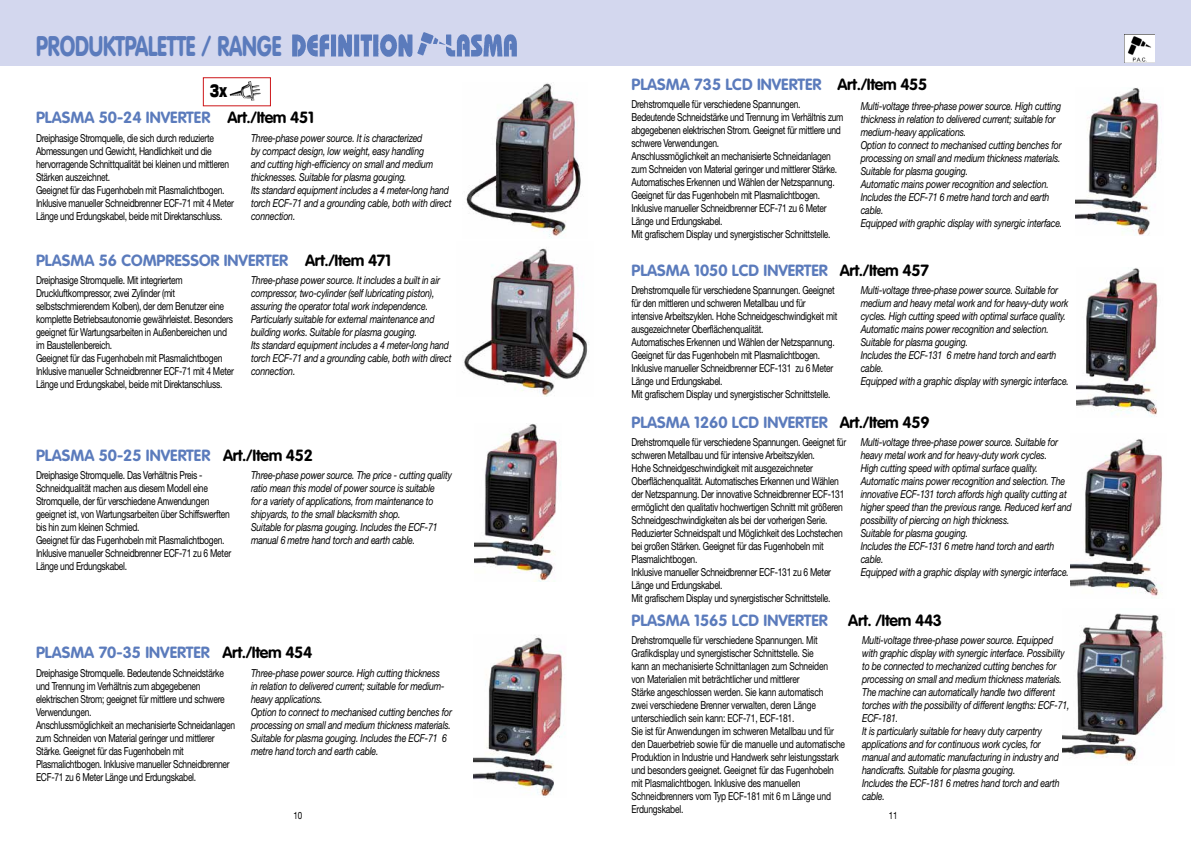
<style>
.page{position:relative;width:1191px;height:842px;background:#fff}
.page>*{position:absolute;margin:0;border:0;box-sizing:border-box;transform-origin:0 0}
.t1{font:900 28px "VAG Rounded";letter-spacing:-.01em;color:#5b7bbc;scale:.75 1}
.t2{font:900 expanded 18px "Helvetica Neue";color:#000;scale:.54 1}
.t3{font:700 16px "VAG Rounded";color:#5b7bbc}
.t4{font:700 16px "VAG Rounded";letter-spacing:-.02em;color:#000}
.t5{font:11px/13px "Helvetica Neue";letter-spacing:-.03em;color:#000;scale:.77 1}
.t6{font:italic 11px/13px "Helvetica Neue";letter-spacing:-.02em;color:#000;scale:.8 1}
.t7{font:10px "Helvetica Neue";color:#000;scale:.8 1}
.s1{color:#000}
</style>
<div class="page">
<img style="left:1062px;top:613px;width:104px;height:150px">
<img style="left:1070px;top:439px;width:93px;height:159px">
<img style="left:466px;top:83px;width:115px;height:154px">
<img style="left:475px;top:424px;width:86px;height:157px">
<img style="left:463px;top:248px;width:126px;height:148px">
<div style="left:0;top:0;width:1191px;height:65px;background:#d3d7ee"></div>
<img style="left:292px;top:32px;width:225px;height:25px">
<img style="left:1124px;top:34px;width:31px;height:28px">
<img style="left:473px;top:636px;width:92px;height:160px">
<img style="left:1076px;top:268px;width:82px;height:149px">
<img style="left:1075px;top:88px;width:87px;height:148px">
<div style="left:203px;top:77px;width:68px;height:29px;border:1px solid #cd171a"></div>
<img style="left:229px;top:81px;width:25px;height:20px">
<h1 class="t1" style="left:36px;top:29px;width:329px">PRODUKTPALETTE / RANGE</h1>
<h2 class="t2" style="left:210px;top:79px;width:34px">3x</h2>
<h3 class="t3" style="left:36px;top:108px;width:279px">PLASMA 50-24 INVERTER <span class="s1">Art./Item 451</span></h3>
<p class="t5" style="left:36px;top:131px;width:258px">Dreiphasige Stromquelle, die sich durch reduzierte Abmessungen und Gewicht, Handlichkeit und die hervorragende Schnittqualität bei kleinen und mittleren Stärken auszeichnet.<br>Geeignet für das Fugenhobeln mit Plasmalichtbogen.<br>Inklusive manueller Schneidbrenner ECF-71 mit 4 Meter Länge und Erdungskabel, beide mit Direktanschluss.</p>
<p class="t6" style="left:251px;top:131px;width:252px">Three-phase power source. It is characterized<br>by compact design, low weight, easy handling<br>and cutting high-efficiency on small and medium thicknesses. Suitable for plasma gouging.<br>Its standard equipment includes a 4 meter-long hand torch ECF-71 and a grounding cable, both with direct connection.</p>
<h3 class="t3" style="left:36px;top:251px;width:357px">PLASMA 56 COMPRESSOR INVERTER <span class="s1">Art./Item 471</span></h3>
<p class="t5" style="left:36px;top:273px;width:258px">Dreiphasige Stromquelle. Mit integriertem Druckluftkompressor, zwei Zylinder (mit selbstschmierendem Kolben), der dem Benutzer eine komplette Betriebsautonomie gewährleistet. Besonders geeignet für Wartungsarbeiten in Außenbereichen und im Baustellenbereich.<br>Geeignet für das Fugenhobeln mit Plasmalichtbogen Inklusive manueller Schneidbrenner ECF-71 mit 4 Meter Länge und Erdungskabel, beide mit Direktanschluss.</p>
<p class="t6" style="left:251px;top:273px;width:252px">Three-phase power source. It includes a built‐in air compressor, two-cylinder (self‐lubricating piston), assuring the operator total work independence.<br>Particularly suitable for external maintenance and building works. Suitable for plasma gouging.<br>Its standard equipment includes a 4 meter-long hand torch ECF-71 and a grounding cable, both with direct connection.</p>
<h3 class="t3" style="left:36px;top:446px;width:278px">PLASMA 50-25 INVERTER <span class="s1">Art./Item 452</span></h3>
<p class="t5" style="left:36px;top:468px;width:255px">Dreiphasige Stromquelle. Das Verhältnis Preis - Schneidqualität machen aus diesem Modell eine Stromquelle, der für verschiedene Anwendungen geeignet ist, von Wartungsarbeiten über Schiffswerften bis hin zum kleinen Schmied.<br>Geeignet für das Fugenhobeln mit Plasmalichtbogen.<br>Inklusive manueller Schneidbrenner ECF-71 zu 6 Meter Länge und Erdungskabel.</p>
<p class="t6" style="left:251px;top:468px;width:253px">Three-phase power source. The price - cutting quality ratio mean this model of power source is suitable<br>for a variety of applications, from maintenance to shipyards, to the small blacksmith shop.<br>Suitable for plasma gouging. Includes the ECF-71 manual 6 metre hand torch and earth cable.</p>
<h3 class="t3" style="left:631px;top:75px;width:297px">PLASMA 735 LCD INVERTER <span class="s1">Art./Item 455</span></h3>
<p class="t5" style="left:631px;top:97px;width:277px">Drehstromquelle für verschiedene Spannungen.<br>Bedeutende Schneidstärke und Trennung im Verhältnis zum abgegebenen elektrischen Strom. Geeignet für mittlere und schwere Verwendungen.<br>Anschlussmöglichkeit an mechanisierte Schneidanlagen zum Schneiden von Material geringer und mittlerer Stärke.<br>Automatisches Erkennen und Wählen der Netzspannung.<br>Geeignet für das Fugenhobeln mit Plasmalichtbogen.<br>Inklusive manueller Schneidbrenner ECF-71 zu 6 Meter Länge und Erdungskabel.<br>Mit grafischem Display und synergistischer Schnittstelle.</p>
<p class="t6" style="left:860px;top:99px;width:253px">Multi-voltage three-phase power source. High cutting thickness in relation to delivered current; suitable for medium-heavy applications.<br>Option to connect to mechanised cutting benches for processing on small and medium thickness materials.<br>Suitable for plasma gouging.<br>Automatic mains power recognition and selection.<br>Includes the ECF-71 6 metre hand torch and earth cable.<br>Equipped with graphic display with synergic interface.</p>
<h3 class="t3" style="left:631px;top:261px;width:299px">PLASMA 1050 LCD INVERTER <span class="s1">Art./Item 457</span></h3>
<p class="t5" style="left:631px;top:283px;width:269px">Drehstromquelle für verschiedene Spannungen. Geeignet für den mittleren und schweren Metallbau und für intensive Arbeitszyklen. Hohe Schneidgeschwindigkeit mit ausgezeichneter Oberflächenqualität.<br>Automatisches Erkennen und Wählen der Netzspannung.<br>Geeignet für das Fugenhobeln mit Plasmalichtbogen.<br>Inklusive manueller Schneidbrenner ECF-131 zu 6 Meter Länge und Erdungskabel.<br>Mit grafischem Display und synergistischer Schnittstelle.</p>
<p class="t6" style="left:860px;top:283px;width:262px">Multi-voltage three-phase power source. Suitable for medium and heavy metal work and for heavy-duty work cycles. High cutting speed with optimal surface quality.<br>Automatic mains power recognition and selection.<br>Suitable for plasma gouging.<br>Includes the ECF-131 6 metre hand torch and earth cable.<br>Equipped with a graphic display with synergic interface.</p>
<h3 class="t3" style="left:631px;top:413px;width:299px">PLASMA 1260 LCD INVERTER <span class="s1">Art./Item 459</span></h3>
<p class="t5" style="left:631px;top:435px;width:280px">Drehstromquelle für verschiedene Spannungen. Geeignet für schweren Metallbau und für intensive Arbeitszyklen.<br>Hohe Schneidgeschwindigkeit mit ausgezeichneter Oberflächenqualität. Automatisches Erkennen und Wählen der Netzspannung. Der innovative Schneidbrenner ECF-131 ermöglicht den qualitativ hochwertigen Schnitt mit größeren Schneidgeschwindigkeiten als bei der vorherigen Serie.<br>Reduzierter Schneidspalt und Möglichkeit des Lochstechen bei großen Stärken. Geeignet für das Fugenhobeln mit Plasmalichtbogen.<br>Inklusive manueller Schneidbrenner ECF-131 zu 6 Meter Länge und Erdungskabel.<br>Mit grafischem Display und synergistischer Schnittstelle.</p>
<p class="t6" style="left:860px;top:435px;width:265px">Multi-voltage three-phase power source. Suitable for heavy metal work and for heavy-duty work cycles.<br>High cutting speed with optimal surface quality.<br>Automatic mains power recognition and selection. The innovative ECF-131 torch affords high quality cutting at higher speed than the previous range. Reduced kerf and possibility of piercing on high thickness.<br>Suitable for plasma gouging.<br>Includes the ECF-131 6 metre hand torch and earth cable.<br>Equipped with a graphic display with synergic interface.</p>
<h3 class="t3" style="left:631px;top:611px;width:198px">PLASMA 1565 LCD INVERTER</h3>
<h3 class="t4" style="left:848px;top:611px;width:95px">Art. /Item 443</h3>
<p class="t6" style="left:862px;top:633px;width:261px">Multi-voltage three-phase power source. Equipped with graphic display with synergic interface. Possibility to be connected to mechanized cutting benches for processing on small and medium thickness materials.<br>The machine can automatically handle two different torches with the possibility of different lengths: ECF-71, ECF-181.<br>It is particularly suitable for heavy duty carpentry applications and for continuous work cycles, for manual and automatic manufacturing in industry and handicrafts. Suitable for plasma gouging.<br>Includes the ECF-181 6 metres hand torch and earth cable.</p>
<p class="t5" style="left:631px;top:633px;width:279px">Drehstromquelle für verschiedene Spannungen. Mit Grafikdisplay und synergistischer Schnittstelle. Sie<br>kann an mechanisierte Schnittanlagen zum Schneiden<br>von Materialien mit beträchtlicher und mittlerer<br>Stärke angeschlossen werden. Sie kann automatisch<br>zwei verschiedene Brenner verwalten, deren Länge unterschiedlich sein kann: ECF-71, ECF-181.<br>Sie ist für Anwendungen im schweren Metallbau und für den Dauerbetrieb sowie für die manuelle und automatische Produktion in Industrie und Handwerk sehr leistungsstark und besonders geeignet. Geeignet für das Fugenhobeln mit Plasmalichtbogen. Inklusive des manuellen Schneidbrenners vom Typ ECF-181 mit 6 m Länge und Erdungskabel.</p>
<h3 class="t3" style="left:36px;top:643px;width:278px">PLASMA 70-35 INVERTER <span class="s1">Art./Item 454</span></h3>
<p class="t5" style="left:36px;top:666px;width:260px">Dreiphasige Stromquelle. Bedeutende Schneidstärke und Trennung im Verhältnis zum abgegebenen elektrischen Strom; geeignet für mittlere und schwere Verwendungen.<br>Anschlussmöglichkeit an mechanisierte Schneidanlagen zum Schneiden von Material geringer und mittlerer Stärke. Geeignet für das Fugenhobeln mit Plasmalichtbogen. Inklusive manueller Schneidbrenner ECF-71 zu 6 Meter Länge und Erdungskabel.</p>
<p class="t6" style="left:251px;top:666px;width:253px">Three-phase power source. High cutting thickness<br>in relation to delivered current; suitable for medium&shy;heavy applications.<br>Option to connect to mechanised cutting benches for processing on small and medium thickness materials.<br>Suitable for plasma gouging. Includes the ECF-71 6 metre hand torch and earth cable.</p>
<p class="t7" style="left:293px;top:809px;width:12px">10</p>
<p class="t7" style="left:888px;top:809px;width:12px">11</p>
</div>
